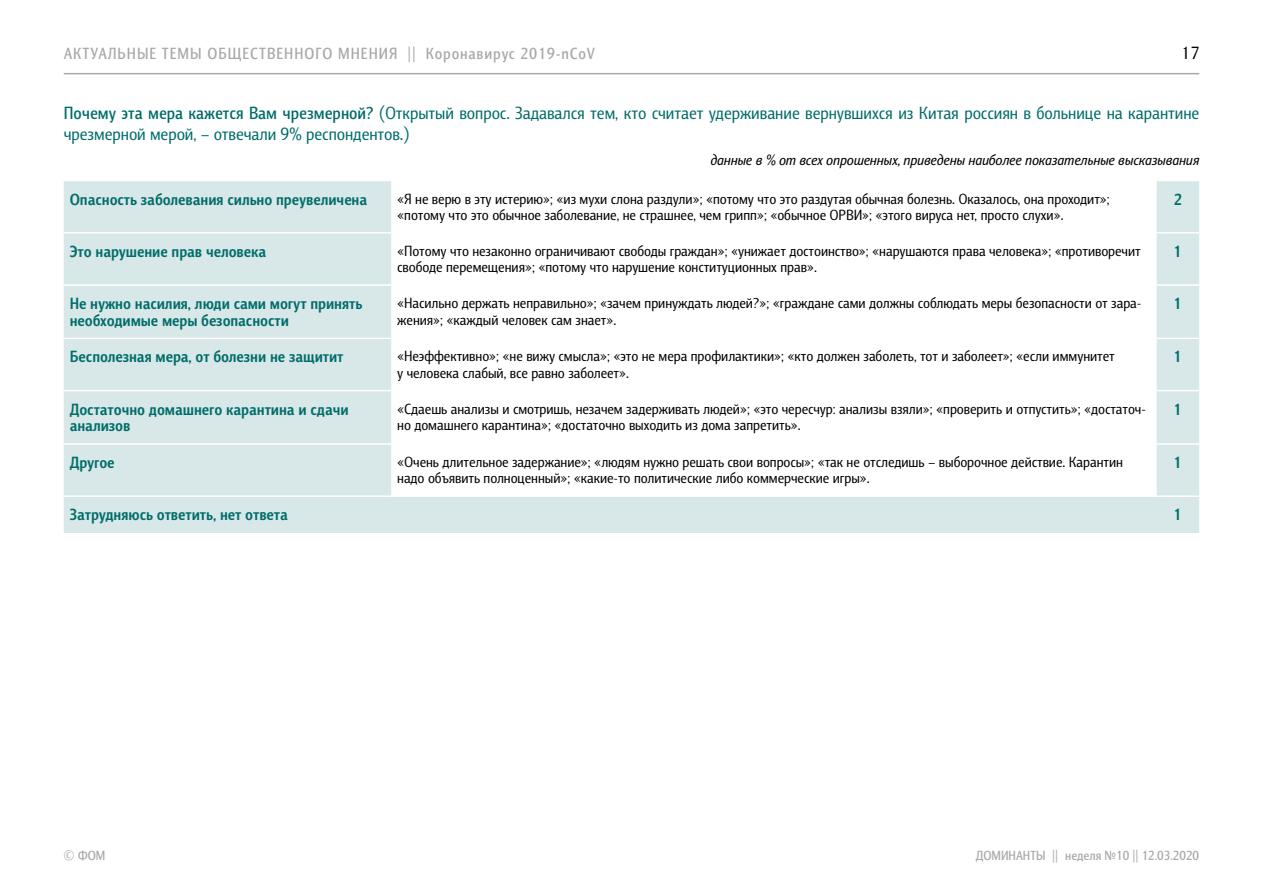
<style>
.page{position:relative;width:1263px;height:893px;background:#fff}
.page>*{position:absolute;margin:0;border:0;box-sizing:border-box;transform-origin:0 0}
.t1{font:18px/21.6px "Barnaul Grotesk";color:#006d6a}
.t2{font:18px "Barnaul Grotesk";color:#000}
.t3{font:700 16.5px/16.5px "Barnaul Grotesk";color:#006d6a}
.t4{font:500 16.5px "Barnaul Grotesk";letter-spacing:.05em;color:#a7a9ac}
.t5{font:15px/16.5px "Barnaul Grotesk";color:#000}
.t6{font:italic 15px "Barnaul Grotesk";color:#000}
.t7{font:500 13.5px "Barnaul Grotesk";color:#a7a9ac}
.s1{font-weight:500}
</style>
<div class="page">
<hr style="left:64px;top:73px;width:1135px;height:1px;background:#a7a9ac">
<svg style="left:64px;top:181px;width:1135px;height:352px"></svg>
<hr style="left:1157px;top:232px;width:42px;height:1px;background:#fff">
<hr style="left:1157px;top:284px;width:42px;height:2px;background:#fff">
<hr style="left:1157px;top:338px;width:42px;height:1px;background:#fff">
<hr style="left:1157px;top:390px;width:42px;height:1px;background:#fff">
<hr style="left:1157px;top:443px;width:42px;height:2px;background:#fff">
<hr style="left:64px;top:232px;width:327px;height:1px;background:#fff">
<hr style="left:64px;top:284px;width:327px;height:2px;background:#fff">
<hr style="left:64px;top:338px;width:327px;height:1px;background:#fff">
<hr style="left:64px;top:390px;width:327px;height:1px;background:#fff">
<hr style="left:64px;top:443px;width:327px;height:2px;background:#fff">
<hr style="left:64px;top:495px;width:327px;height:2px;background:#fff">
<hr style="left:391px;top:495px;width:766px;height:2px;background:#fff">
<hr style="left:1157px;top:495px;width:42px;height:2px;background:#fff">
<p class="t4" style="left:64px;top:44px;width:533px">Актуальные темы общественного мнения || Коронавирус 2019-nCoV</p>
<p class="t2" style="left:1181px;top:43px;width:19px">17</p>
<p class="t1" style="left:64px;top:102px;width:1137px"><span class="s1">Почему эта мера кажется Вам чрезмерной?</span> (Открытый вопрос. Задавался тем, кто считает удерживание вернувшихся из Китая россиян в больнице на карантине чрезмерной мерой, – отвечали 9% респондентов.)</p>
<p class="t6" style="left:710px;top:151px;width:490px">данные в % от всех опрошенных, приведены наиболее показательные высказывания</p>
<p class="t3" style="left:70px;top:190px;width:299px">Опасность заболевания сильно преувеличена</p>
<p class="t5" style="left:397px;top:190px;width:714px">«Я не верю в эту истерию»; «из мухи слона раздули»; «потому что это раздутая обычная болезнь. Оказалось, она проходит»; «потому что это обычное заболевание, не страшнее, чем грипп»; «обычное ОРВИ»; «этого вируса нет, просто слухи».</p>
<p class="t3" style="left:1174px;top:190px;width:9px">2</p>
<p class="t3" style="left:70px;top:243px;width:198px">Это нарушение прав человека</p>
<p class="t5" style="left:397px;top:242px;width:745px">«Потому что незаконно ограничивают свободы граждан»; «унижает достоинство»; «нарушаются права человека»; «противоречит свободе перемещения»; «потому что нарушение конституционных прав».</p>
<p class="t3" style="left:1174px;top:243px;width:9px">1</p>
<p class="t3" style="left:70px;top:295px;width:294px">Не нужно насилия, люди сами могут принять необходимые меры безопасности</p>
<p class="t5" style="left:397px;top:295px;width:744px">«Насильно держать неправильно»; «зачем принуждать людей?»; «граждане сами должны соблюдать меры безопасности от зара&shy;жения»; «каждый человек сам знает».</p>
<p class="t3" style="left:1174px;top:295px;width:9px">1</p>
<p class="t3" style="left:70px;top:348px;width:275px">Бесполезная мера, от болезни не защитит</p>
<p class="t5" style="left:397px;top:348px;width:719px">«Неэффективно»; «не вижу смысла»; «это не мера профилактики»; «кто должен заболеть, тот и заболеет»; «если иммунитет у человека слабый, все равно заболеет».</p>
<p class="t3" style="left:1174px;top:348px;width:9px">1</p>
<p class="t3" style="left:70px;top:400px;width:280px">Достаточно домашнего карантина и сдачи анализов</p>
<p class="t5" style="left:397px;top:400px;width:750px">«Сдаешь анализы и смотришь, незачем задерживать людей»; «это чересчур: анализы взяли»; «проверить и отпустить»; «достаточ&shy;но домашнего карантина»; «достаточно выходить из дома запретить».</p>
<p class="t3" style="left:1174px;top:400px;width:9px">1</p>
<p class="t3" style="left:70px;top:454px;width:46px">Другое</p>
<p class="t5" style="left:397px;top:453px;width:727px">«Очень длительное задержание»; «людям нужно решать свои вопросы»; «так не отследишь – выборочное действие. Карантин надо объявить полноценный»; «какие-то политические либо коммерческие игры».</p>
<p class="t3" style="left:1174px;top:454px;width:9px">1</p>
<p class="t3" style="left:70px;top:506px;width:220px">Затрудняюсь ответить, нет ответа</p>
<p class="t3" style="left:1174px;top:506px;width:9px">1</p>
<p class="t7" style="left:64px;top:847px;width:43px">© ФОМ</p>
<p class="t7" style="left:976px;top:847px;width:225px">ДОМИНАНТЫ || неделя №10 || 12.03.2020</p>
</div>
